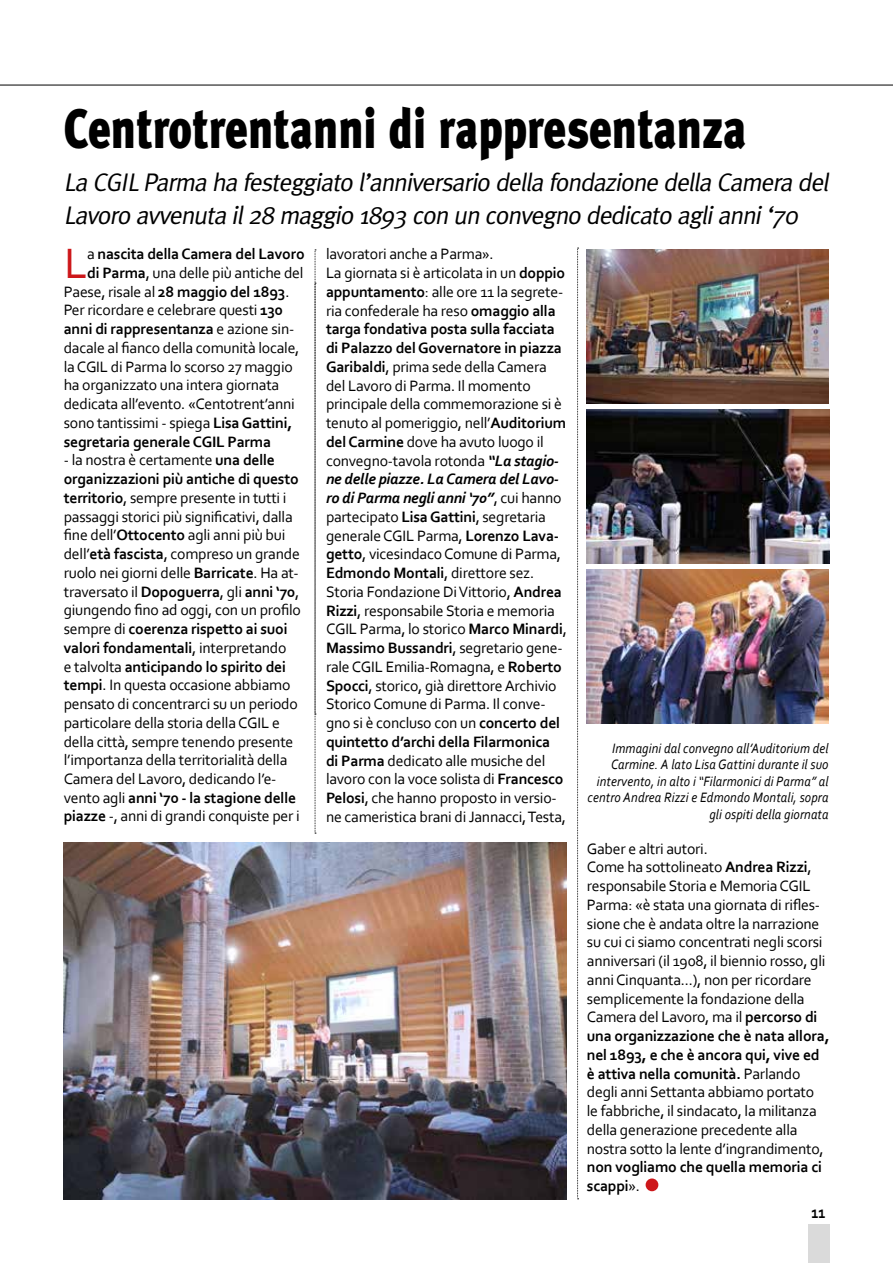
<style>
.page{position:relative;width:893px;height:1263px;background:#fff}
.page>*{position:absolute;margin:0;border:0;box-sizing:border-box;transform-origin:0 0}
.t1{font:900 55.5px "Meta Plus";color:#000;scale:.8 1}
.t2{font:44.4px "Corbel";color:#cd171a}
.t3{font:italic 25.5px/33px "Meta Plus";color:#000}
.t4{font:700 18px "Corbel";color:#000;scale:.8 1}
.t5{font:15.75px/18.8px "Corbel";letter-spacing:-.015em;color:#000}
.t6{font:700 15.75px/18.8px "Corbel";letter-spacing:-.015em;color:#000}
.t7{font:italic 14.25px/16.5px "Corbel";letter-spacing:.01em;color:#000;text-align:right;scale:.9 1}
.s1{font-weight:400}
.s2{font-weight:700}
.s3{font-weight:700;font-style:italic}
</style>
<div class="page">
<div style="left:808px;top:1225px;width:21px;height:38px;background:#dadada"></div>
<hr style="left:0;top:85px;width:893px;height:1px;background:#000">
<svg style="left:577px;top:248px;width:2px;height:951px"></svg>
<svg style="left:315px;top:250px;width:1px;height:584px"></svg>
<img style="left:586px;top:250px;width:243px;height:154px">
<div style="left:646px;top:1178px;width:12px;height:13px;background:#cd171a;border-radius:50%"></div>
<img style="left:64px;top:842px;width:503px;height:357px">
<img style="left:587px;top:409px;width:242px;height:155px">
<img style="left:586px;top:569px;width:243px;height:154px">
<h1 class="t1" style="left:64px;top:97px;width:855px">Centrotrentanni di rappresentanza</h1>
<h3 class="t3" style="left:64px;top:165px;width:771px">La CGILParma ha festeggiato l’anniversario della fondazione della Camera del<br>Lavoro avvenuta il28 maggio 1893 con un convegno dedicato aglianni‘70</h3>
<h2 class="t2" style="left:65px;top:236px;width:25px">L</h2>
<p class="t6" style="left:87px;top:244px;width:219px"><span class="s1">a</span> nascita della Camera del Lavoro</p>
<p class="t5" style="left:326px;top:244px;width:242px">lavoratori anche a Parma».<br>La giornata si è articolata in un <span class="s2">doppio appuntamento</span>: alle ore 11 la segrete&shy;ria confederale ha reso <span class="s2">omaggio alla targa fondativa posta sulla facciata di Palazzo del Governatore in piazza Garibaldi</span>, prima sede della Camera del Lavoro di Parma. Il momento principale della commemorazione si è tenuto al pomeriggio, nell’<span class="s2">Auditorium del Carmine</span> dove ha avuto luogo il convegno-tavola rotonda <span class="s3">“La stagio&shy;ne delle piazze. La Camera del Lavo&shy;ro di Parma negli anni ‘70”</span>, cui hanno partecipato <span class="s2">Lisa Gattini</span>, segretaria generale CGIL Parma, <span class="s2">Lorenzo Lava&shy;getto</span>, vicesindaco Comune di Parma, <span class="s2">Edmondo Montali</span>, direttore sez.<br>Storia Fondazione Di Vittorio, <span class="s2">Andrea Rizzi</span>, responsabile Storia e memoria CGIL Parma, lo storico <span class="s2">Marco Minardi</span>, <span class="s2">Massimo Bussandri</span>, segretario gene&shy;rale CGIL Emilia-Romagna, e <span class="s2">Roberto Spocci</span>, storico, già direttore Archivio Storico Comune di Parma. Il conve&shy;gno si è concluso con un <span class="s2">concerto del quintetto d’archi della Filarmonica<br>di Parma</span> dedicato alle musiche del lavoro con la voce solista di <span class="s2">Francesco Pelosi</span>, che hanno proposto in versio&shy;ne cameristica brani di Jannacci, Testa,</p>
<p class="t5" style="left:87px;top:263px;width:218px"><span class="s2">di Parma</span>, una delle più antiche del</p>
<p class="t5" style="left:64px;top:282px;width:227px">Paese, risale al <span class="s2">28 maggio del 1893</span>.</p>
<p class="t5" style="left:64px;top:300px;width:221px">Per ricordare e celebrare questi <span class="s2">130</span></p>
<p class="t6" style="left:64px;top:319px;width:232px">anni di rappresentanza <span class="s1">e azione sin-</span></p>
<p class="t5" style="left:64px;top:338px;width:237px">dacale al fianco della comunità locale,</p>
<p class="t5" style="left:64px;top:357px;width:231px">la CGIL di Parma lo scorso 27 maggio</p>
<p class="t5" style="left:64px;top:375px;width:217px">ha organizzato una intera giornata</p>
<p class="t5" style="left:64px;top:394px;width:232px">dedicata all’evento. «Centotrent’anni</p>
<p class="t5" style="left:64px;top:413px;width:230px">sono tantissimi - spiega <span class="s2">Lisa Gattini,</span></p>
<p class="t6" style="left:64px;top:432px;width:209px">segretaria generale CGIL Parma</p>
<p class="t5" style="left:64px;top:450px;width:239px">- la nostra è certamente <span class="s2">una delle organizzazioni più antiche di questo territorio</span>, sempre presente in tutti i passaggi storici più significativi, dalla fine dell’<span class="s2">Ottocento</span> agli anni più bui dell’<span class="s2">età fascista</span>, compreso un grande ruolo nei giorni delle <span class="s2">Barricate</span>. Ha at&shy;traversato il <span class="s2">Dopoguerra</span>, gli <span class="s2">anni ‘70</span>, giungendo fino ad oggi, con un profilo sempre di <span class="s2">coerenza rispetto ai suoi valori fondamentali</span>, interpretando<br>e talvolta <span class="s2">anticipando lo spirito dei tempi</span>. In questa occasione abbiamo pensato di concentrarci su un periodo particolare della storia della CGIL e della città, sempre tenendo presente l’importanza della territorialità della Camera del Lavoro, dedicando l’e&shy;vento agli <span class="s2">anni ‘70 - la stagione delle piazze</span> -, anni di grandi conquiste per i</p>
<p class="t7" style="left:588px;top:740px;width:269px">Immagini dal convegno all’Auditorium del Carmine. A lato Lisa Gattini durante il suo intervento, in alto i “Filarmonici di Parma” al centro Andrea Rizzi e Edmondo Montali, sopra gli ospiti della giornata</p>
<p class="t5" style="left:587px;top:839px;width:244px">Gaber e altri autori.<br>Come ha sottolineato <span class="s2">Andrea Rizzi</span>, responsabile Storia e Memoria CGIL Parma: «è stata una giornata di rifles&shy;sione che è andata oltre la narrazione su cui ci siamo concentrati negli scorsi anniversari (il 1908, il biennio rosso, gli anni Cinquanta...), non per ricordare semplicemente la fondazione della Camera del Lavoro, ma il <span class="s2">percorso di una organizzazione che è nata allora, nel 1893, e che è ancora qui, vive ed è attiva nella comunità.</span> Parlando degli anni Settanta abbiamo portato<br>le fabbriche, il sindacato, la militanza della generazione precedente alla nostra sotto la lente d’ingrandimento,</p>
<p class="t6" style="left:587px;top:1157px;width:237px">non vogliamo che quella memoria ci scappi<span class="s1">».</span></p>
<p class="t4" style="left:811px;top:1201px;width:19px">11</p>
</div>
